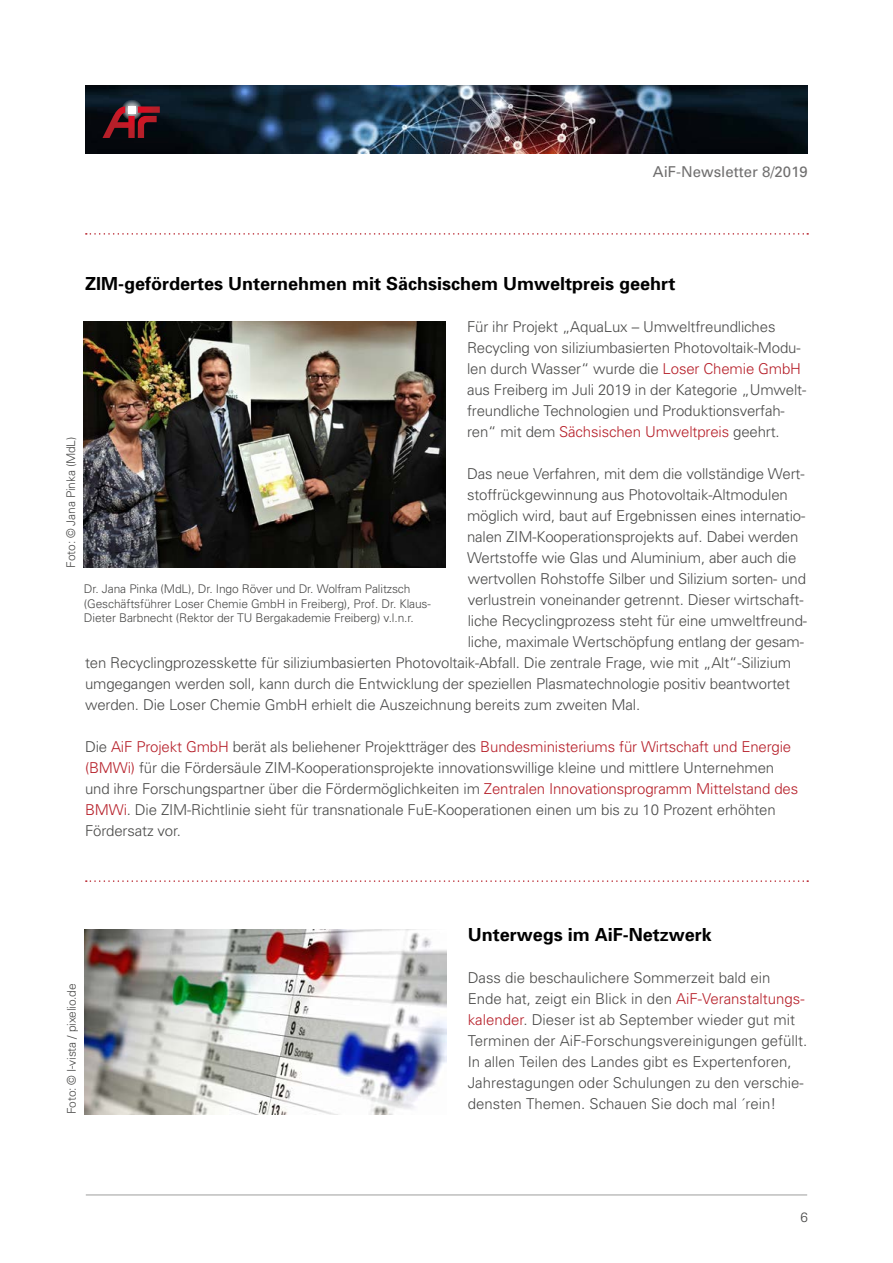
<style>
.page{position:relative;width:893px;height:1263px;background:#fff}
.page>*{position:absolute;margin:0;border:0;box-sizing:border-box;transform-origin:0 0}
.t1{font:700 18px "Univers";color:#000}
.t2{font:300 15px/21px "Univers";letter-spacing:-.01em;color:#4a4a49}
.t3{font:15px "Univers";color:#706f6f}
.t4{font:300 13.5px "Univers";color:#4a4a49}
.t5{font:300 12px/14.4px "Univers";letter-spacing:-.01em;color:#4a4a49}
.s1{color:#b61f29}
</style>
<div class="page">
<img style="left:85px;top:85px;width:723px;height:68px">
<svg style="left:121px;top:99px;width:21px;height:21px"></svg>
<svg style="left:102px;top:106px;width:58px;height:32px"></svg>
<hr style="left:86px;top:1194px;width:721px;height:1px;background:#9d9d9c">
<img style="left:84px;top:321px;width:362px;height:247px">
<img style="left:85px;top:929px;width:361px;height:185px">
<svg style="left:86px;top:233px;width:722px;height:2px"></svg>
<svg style="left:86px;top:880px;width:722px;height:2px"></svg>
<p class="t3" style="left:653px;top:163px;width:157px">AiF-Newsletter 8/2019</p>
<p class="t5" style="left:64px;top:568px;width:132px;rotate:-90deg">Foto: © Jana Pinka (MdL)</p>
<p class="t1" style="left:85px;top:273px;width:592px">ZIM-gefördertes Unternehmen mit Sächsischem Umweltpreis geehrt</p>
<p class="t2" style="left:467px;top:316px;width:341px">Für ihr Projekt „AquaLux – Umweltfreundliches Recycling von siliziumbasierten Photovoltaik-Modu&shy;len durch Wasser“ wurde die <span class="s1">Loser Chemie GmbH </span>aus Freiberg im Juli 2019 in der Kategorie „Umwelt&shy;freundliche Technologien und Produktionsverfah&shy;ren“ mit dem <span class="s1">Sächsischen Umweltpreis</span> geehrt.</p>
<p class="t2" style="left:467px;top:463px;width:339px">Das neue Verfahren, mit dem die vollständige Wert-</p>
<p class="t2" style="left:467px;top:484px;width:322px">stoffrückgewinnung aus Photovoltaik-Altmodulen</p>
<p class="t2" style="left:467px;top:505px;width:340px">möglich wird, baut auf Ergebnissen eines internatio-</p>
<p class="t2" style="left:467px;top:526px;width:333px">nalen ZIM-Kooperationsprojekts auf. Dabei werden</p>
<p class="t2" style="left:467px;top:547px;width:331px">Wertstoffe wie Glas und Aluminium, aber auch die</p>
<p class="t2" style="left:468px;top:568px;width:340px">wertvollen Rohstoffe Silber und Silizium sorten- und</p>
<p class="t2" style="left:468px;top:589px;width:337px">verlustrein voneinander getrennt. Dieser wirtschaft-</p>
<p class="t2" style="left:468px;top:610px;width:341px">liche Recyclingprozess steht für eine umweltfreund-</p>
<p class="t2" style="left:468px;top:631px;width:338px">liche, maximale Wertschöpfung entlang der gesam-</p>
<p class="t2" style="left:85px;top:652px;width:708px">ten Recyclingprozesskette für siliziumbasierten Photovoltaik-Abfall. Die zentrale Frage, wie mit „Alt“-Silizium</p>
<p class="t2" style="left:85px;top:673px;width:706px">umgegangen werden soll, kann durch die Entwicklung der speziellen Plasmatechnologie positiv beantwortet</p>
<p class="t2" style="left:85px;top:694px;width:557px">werden. Die Loser Chemie GmbH erhielt die Auszeichnung bereits zum zweiten Mal.</p>
<p class="t2" style="left:85px;top:736px;width:715px">Die <span class="s1">AiF Projekt GmbH</span> berät als beliehener Projektträger des <span class="s1">Bundesministeriums für Wirtschaft und Energie (BMWi)</span> für die Fördersäule ZIM-Kooperationsprojekte innovationswillige kleine und mittlere Unternehmen und ihre Forschungspartner über die Fördermöglichkeiten im <span class="s1">Zentralen Innovationsprogramm Mittelstand des BMWi</span>. Die ZIM-Richtlinie sieht für transnationale FuE-Kooperationen einen um bis zu 10 Prozent erhöhten Fördersatz vor.</p>
<p class="t5" style="left:84px;top:582px;width:348px">Dr. Jana Pinka (MdL), Dr. Ingo Röver und Dr. Wolfram Palitzsch (Geschäftsführer Loser Chemie GmbH in Freiberg), Prof. Dr. Klaus-<br>Dieter Barbnecht (Rektor der TU Bergakademie Freiberg) v.l.n.r.</p>
<p class="t5" style="left:64px;top:1114px;width:132px;rotate:-90deg">Foto: © I-vista / pixelio.de</p>
<p class="t1" style="left:468px;top:924px;width:246px">Unterwegs im AiF-Netzwerk</p>
<p class="t2" style="left:468px;top:967px;width:341px">Dass die beschaulichere Sommerzeit bald ein Ende hat, zeigt ein Blick in den <span class="s1">AiF-Veranstaltungs&shy;kalender</span>. Dieser ist ab September wieder gut mit Terminen der AiF-Forschungsvereinigungen gefüllt.<br>In allen Teilen des Landes gibt es Expertenforen, Jahrestagungen oder Schulungen zu den verschie&shy;densten Themen. Schauen Sie doch mal ´rein!</p>
<p class="t4" style="left:800px;top:1209px;width:9px">6</p>
</div>
